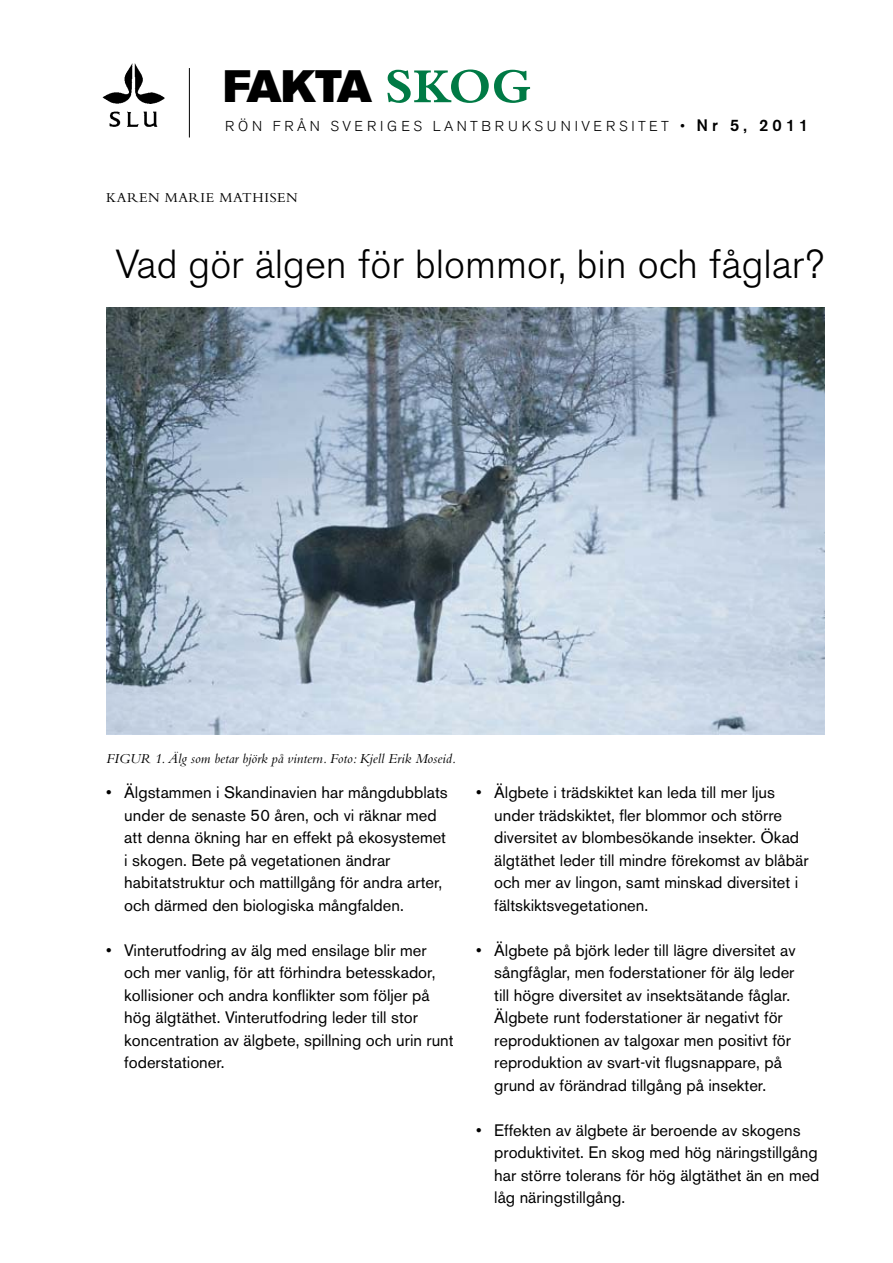
<style>
.page{position:relative;width:893px;height:1263px;background:#fff}
.page>*{position:absolute;margin:0;border:0;box-sizing:border-box;transform-origin:0 0}
.t1{font:45px "Akzidenz Grotesk BE Super";letter-spacing:-.065em;color:#000}
.t2{font:300 40.2px "Akzidenz Grotesk BE";color:#000}
.t3{font:16.5px/22.5px "Akzidenz Grotesk BE";color:#000}
.t4{font:italic 14.25px "Bembo";color:#000}
.t5{font:300 14.25px "Akzidenz Grotesk BE";letter-spacing:.26em;color:#000}
.t6{font:14.25px "Bembo";letter-spacing:.04em;color:#000}
.s1{font-family:"Bembo";font-weight:700;font-size:51px;color:#007a45}
.s2{font-size:15px}
.s3{font-weight:500;font-size:16.5px}
</style>
<div class="page">
<img style="left:102px;top:63px;width:63px;height:64px">
<hr style="left:189px;top:68px;width:1px;height:69px;background:#000">
<img style="left:106px;top:307px;width:719px;height:428px">
<h1 class="t1" style="left:223px;top:60px;width:310px">FAKTA <span class="s1">SKOG</span></h1>
<p class="t5" style="left:225px;top:118px;width:584px">RÖN FRÅN SVERIGES LANTBRUKSUNIVERSITET <span class="s2">•</span> <span class="s3">Nr 5, 2011</span></p>
<p class="t6" style="left:106px;top:190px;width:193px">KAREN MARIE MATHISEN</p>
<h2 class="t2" style="left:116px;top:241px;width:710px">Vad gör älgen för blommor, bin och fåglar?</h2>
<p class="t4" style="left:106px;top:750px;width:351px">FIGUR 1. Älg som betar björk på vintern. Foto: Kjell Erik Moseid.</p>
<p class="t3" style="left:124px;top:781px;width:325px;text-indent:-18px">• Älgstammen i Skandinavien har mångdubblats under de senaste 50 åren, och vi räknar med att denna ökning har en effekt på ekosystemet i skogen. Bete på vegetationen ändrar habitatstruktur och mattillgång för andra arter, och därmed den biologiska mångfalden.</p>
<p class="t3" style="left:124px;top:938px;width:331px;text-indent:-18px">• Vinterutfodring av älg med ensilage blir mer och mer vanlig, för att förhindra betesskador, kollisioner och andra konflikter som följer på hög älgtäthet. Vinterutfodring leder till stor koncentration av älgbete, spillning och urin runt foderstationer.</p>
<p class="t3" style="left:494px;top:781px;width:316px;text-indent:-18px">• Älgbete i trädskiktet kan leda till mer ljus under trädskiktet, fler blommor och större diversitet av blombesökande insekter. Ökad älgtäthet leder till mindre förekomst av blåbär och mer av lingon, samt minskad diversitet i fältskiktsvegetationen.</p>
<p class="t3" style="left:494px;top:938px;width:303px;text-indent:-18px">• Älgbete på björk leder till lägre diversitet av sångfåglar, men foderstationer för älg leder till högre diversitet av insektsätande fåglar.<br>Älgbete runt foderstationer är negativt för reproduktionen av talgoxar men positivt för reproduktion av svart-vit flugsnappare, på grund av förändrad tillgång på insekter.</p>
<p class="t3" style="left:494px;top:1119px;width:327px;text-indent:-18px">• Effekten av älgbete är beroende av skogens produktivitet. En skog med hög näringstillgång har större tolerans för hög älgtäthet än en med låg näringstillgång.</p>
</div>
